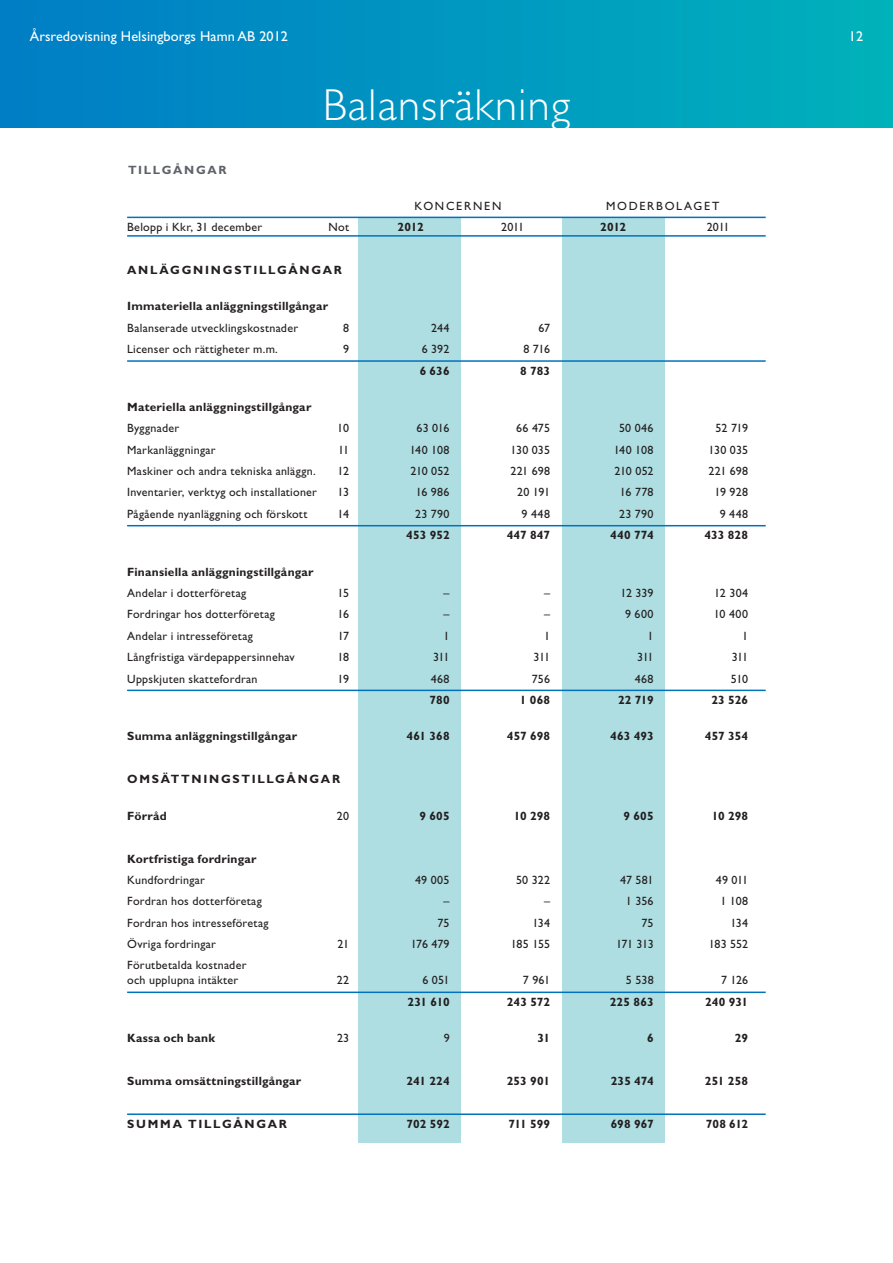
<style>
.page{position:relative;width:893px;height:1263px;background:#fff}
.page>*{position:absolute;margin:0;border:0;box-sizing:border-box;transform-origin:0 0}
.t1{font:300 45px "Gill Sans";letter-spacing:.025em;color:#fff}
.t2{font:14.25px "Gill Sans";letter-spacing:.005em;color:#fff}
.t3{font:12px/15px "Gill Sans";letter-spacing:.015em;color:#231f20}
.t4{font:700 12px "Gill Sans";letter-spacing:.02em;color:#231f20}
.t5{font:700 12px "Gill Sans";letter-spacing:.145em;color:#231f20}
.t6{font:12px "Gill Sans";letter-spacing:.145em;color:#231f20}
.t7{font:700 12px "Gill Sans";letter-spacing:.14em;color:#5f6369}
</style>
<div class="page">
<div style="left:562px;top:217px;width:102px;height:925px;background:#aedee2"></div>
<div style="left:358px;top:217px;width:102px;height:925px;background:#aedee2"></div>
<hr style="left:127px;top:217px;width:639px;height:1px;background:#0072bc">
<hr style="left:127px;top:235px;width:639px;height:2px;background:#0072bc">
<hr style="left:127px;top:360px;width:639px;height:2px;background:#0072bc">
<hr style="left:127px;top:525px;width:639px;height:1px;background:#0072bc">
<hr style="left:127px;top:690px;width:639px;height:1px;background:#0072bc">
<hr style="left:127px;top:991px;width:639px;height:2px;background:#0072bc">
<hr style="left:127px;top:1113px;width:639px;height:2px;background:#0072bc">
<div style="left:0;top:0;width:893px;height:128px;background:linear-gradient(to right,#007cc6,#00b1bb)"></div>
<p class="t2" style="left:30px;top:28px;width:260px">Årsredovisning Helsingborgs Hamn AB 2012</p>
<p class="t2" style="left:849px;top:28px;width:16px">12</p>
<p class="t7" style="left:128px;top:163px;width:100px">Tillgångar</p>
<h1 class="t1" style="left:323px;top:79px;width:249px">Balansräkning</h1>
<p class="t6" style="left:414px;top:199px;width:88px">koncernen</p>
<p class="t6" style="left:606px;top:199px;width:115px">M oderbolaget</p>
<p class="t3" style="left:127px;top:219px;width:136px">Belopp i Kkr, 31 december</p>
<p class="t3" style="left:329px;top:219px;width:22px">N ot</p>
<p class="t4" style="left:398px;top:220px;width:28px">2012</p>
<p class="t3" style="left:501px;top:219px;width:24px">2011</p>
<p class="t4" style="left:600px;top:220px;width:28px">2012</p>
<p class="t3" style="left:707px;top:219px;width:24px">2011</p>
<p class="t5" style="left:127px;top:262px;width:216px">Anläggningstillgångar</p>
<p class="t4" style="left:127px;top:299px;width:203px">I mmateriella anläggningstillgångar</p>
<p class="t3" style="left:127px;top:320px;width:173px">Balanserade utvecklingskostnader</p>
<p class="t3" style="left:343px;top:320px;width:7px">8</p>
<p class="t3" style="left:431px;top:320px;width:20px">244</p>
<p class="t3" style="left:538px;top:320px;width:13px">67</p>
<p class="t3" style="left:127px;top:342px;width:152px">Licenser och rättigheter m.m.</p>
<p class="t3" style="left:343px;top:342px;width:7px">9</p>
<p class="t3" style="left:422px;top:342px;width:29px">6 392</p>
<p class="t3" style="left:523px;top:342px;width:28px">8 716</p>
<p class="t4" style="left:420px;top:363px;width:31px">6 636</p>
<p class="t4" style="left:520px;top:363px;width:31px">8 783</p>
<p class="t4" style="left:127px;top:400px;width:186px">M ateriella anläggningstillgångar</p>
<p class="t3" style="left:127px;top:421px;width:54px">Byggnader</p>
<p class="t3" style="left:337px;top:421px;width:13px">10</p>
<p class="t3" style="left:416px;top:421px;width:35px">63 016</p>
<p class="t3" style="left:516px;top:421px;width:35px">66 475</p>
<p class="t3" style="left:619px;top:421px;width:36px">50 046</p>
<p class="t3" style="left:716px;top:421px;width:34px">52 719</p>
<p class="t3" style="left:127px;top:442px;width:90px">M arkanläggningar</p>
<p class="t3" style="left:338px;top:442px;width:12px">11</p>
<p class="t3" style="left:410px;top:442px;width:41px">140 108</p>
<p class="t3" style="left:510px;top:442px;width:41px">130 035</p>
<p class="t3" style="left:614px;top:442px;width:41px">140 108</p>
<p class="t3" style="left:709px;top:442px;width:41px">130 035</p>
<p class="t3" style="left:127px;top:463px;width:190px">Maskiner och andra tekniska anläggn.</p>
<p class="t3" style="left:338px;top:463px;width:13px">12</p>
<p class="t3" style="left:410px;top:463px;width:41px">210 052</p>
<p class="t3" style="left:510px;top:463px;width:41px">221 698</p>
<p class="t3" style="left:614px;top:463px;width:41px">210 052</p>
<p class="t3" style="left:708px;top:463px;width:41px">221 698</p>
<p class="t3" style="left:127px;top:485px;width:191px">I nventarier, verktyg och installationer</p>
<p class="t3" style="left:338px;top:485px;width:13px">13</p>
<p class="t3" style="left:416px;top:485px;width:35px">16 986</p>
<p class="t3" style="left:517px;top:485px;width:34px">20 191</p>
<p class="t3" style="left:620px;top:485px;width:35px">16 778</p>
<p class="t3" style="left:715px;top:485px;width:35px">19 928</p>
<p class="t3" style="left:127px;top:506px;width:182px">Pågående nyanläggning och förskott</p>
<p class="t3" style="left:337px;top:506px;width:13px">14</p>
<p class="t3" style="left:415px;top:506px;width:36px">23 790</p>
<p class="t3" style="left:522px;top:506px;width:30px">9 448</p>
<p class="t3" style="left:619px;top:506px;width:36px">23 790</p>
<p class="t3" style="left:720px;top:506px;width:30px">9 448</p>
<p class="t4" style="left:406px;top:528px;width:45px">453 952</p>
<p class="t4" style="left:507px;top:528px;width:45px">447 847</p>
<p class="t4" style="left:610px;top:528px;width:45px">440 774</p>
<p class="t4" style="left:704px;top:528px;width:45px">433 828</p>
<p class="t4" style="left:127px;top:564px;width:188px">Finansiella anläggningstillgångar</p>
<p class="t3" style="left:127px;top:585px;width:121px">Andelar i dotterföretag</p>
<p class="t3" style="left:337px;top:585px;width:13px">15</p>
<p class="t3" style="left:444px;top:585px;width:7px">–</p>
<p class="t3" style="left:544px;top:585px;width:7px">–</p>
<p class="t3" style="left:621px;top:585px;width:35px">12 339</p>
<p class="t3" style="left:714px;top:585px;width:35px">12 304</p>
<p class="t3" style="left:127px;top:607px;width:149px">Fordringar hos dotterföretag</p>
<p class="t3" style="left:337px;top:607px;width:13px">16</p>
<p class="t3" style="left:444px;top:607px;width:7px">–</p>
<p class="t3" style="left:544px;top:607px;width:7px">–</p>
<p class="t3" style="left:625px;top:607px;width:30px">9 600</p>
<p class="t3" style="left:714px;top:607px;width:36px">10 400</p>
<p class="t3" style="left:127px;top:628px;width:127px">Andelar i intresseföretag</p>
<p class="t3" style="left:338px;top:628px;width:13px">17</p>
<p class="t3" style="left:444px;top:628px;width:7px">1</p>
<p class="t3" style="left:544px;top:628px;width:7px">1</p>
<p class="t3" style="left:648px;top:628px;width:7px">1</p>
<p class="t3" style="left:742px;top:628px;width:7px">1</p>
<p class="t3" style="left:127px;top:649px;width:169px">Långfristiga värdepappersinnehav</p>
<p class="t3" style="left:337px;top:649px;width:13px">18</p>
<p class="t3" style="left:433px;top:649px;width:18px">311</p>
<p class="t3" style="left:534px;top:649px;width:18px">311</p>
<p class="t3" style="left:637px;top:649px;width:18px">311</p>
<p class="t3" style="left:732px;top:649px;width:18px">311</p>
<p class="t3" style="left:127px;top:671px;width:132px">Uppskjuten skattefordran</p>
<p class="t3" style="left:338px;top:671px;width:13px">19</p>
<p class="t3" style="left:431px;top:671px;width:20px">468</p>
<p class="t3" style="left:532px;top:671px;width:20px">756</p>
<p class="t3" style="left:635px;top:671px;width:20px">468</p>
<p class="t3" style="left:731px;top:671px;width:19px">510</p>
<p class="t4" style="left:429px;top:693px;width:22px">780</p>
<p class="t4" style="left:520px;top:693px;width:32px">1 068</p>
<p class="t4" style="left:618px;top:693px;width:37px">22 719</p>
<p class="t4" style="left:711px;top:693px;width:38px">23 526</p>
<p class="t4" style="left:127px;top:729px;width:172px">Summa anläggningstillgångar</p>
<p class="t4" style="left:406px;top:729px;width:45px">461 368</p>
<p class="t4" style="left:507px;top:729px;width:45px">457 698</p>
<p class="t4" style="left:610px;top:729px;width:45px">463 493</p>
<p class="t4" style="left:705px;top:729px;width:45px">457 354</p>
<p class="t5" style="left:127px;top:772px;width:214px">Omsättningstillgångar</p>
<p class="t4" style="left:127px;top:809px;width:41px">Förråd</p>
<p class="t3" style="left:337px;top:808px;width:14px">20</p>
<p class="t4" style="left:419px;top:809px;width:32px">9 605</p>
<p class="t4" style="left:514px;top:809px;width:38px">10 298</p>
<p class="t4" style="left:623px;top:809px;width:32px">9 605</p>
<p class="t4" style="left:712px;top:809px;width:38px">10 298</p>
<p class="t4" style="left:127px;top:851px;width:131px">Kortfristiga fordringar</p>
<p class="t3" style="left:127px;top:872px;width:79px">Kundfordringar</p>
<p class="t3" style="left:415px;top:872px;width:36px">49 005</p>
<p class="t3" style="left:516px;top:872px;width:36px">50 322</p>
<p class="t3" style="left:620px;top:872px;width:35px">47 581</p>
<p class="t3" style="left:716px;top:872px;width:34px">49 011</p>
<p class="t3" style="left:127px;top:894px;width:136px">Fordran hos dotterföretag</p>
<p class="t3" style="left:444px;top:894px;width:7px">–</p>
<p class="t3" style="left:544px;top:894px;width:7px">–</p>
<p class="t3" style="left:626px;top:894px;width:29px">1 356</p>
<p class="t3" style="left:720px;top:894px;width:29px">1 108</p>
<p class="t3" style="left:127px;top:915px;width:143px">Fordran hos intresseföretag</p>
<p class="t3" style="left:437px;top:915px;width:14px">75</p>
<p class="t3" style="left:532px;top:915px;width:19px">134</p>
<p class="t3" style="left:641px;top:915px;width:14px">75</p>
<p class="t3" style="left:730px;top:915px;width:19px">134</p>
<p class="t3" style="left:127px;top:936px;width:90px">Övriga fordringar</p>
<p class="t3" style="left:338px;top:936px;width:13px">21</p>
<p class="t3" style="left:411px;top:936px;width:40px">176 479</p>
<p class="t3" style="left:511px;top:936px;width:41px">185 155</p>
<p class="t3" style="left:616px;top:936px;width:39px">171 313</p>
<p class="t3" style="left:709px;top:936px;width:41px">183 552</p>
<p class="t3" style="left:127px;top:958px;width:121px">Förutbetalda kostnader och upplupna intäkter</p>
<p class="t3" style="left:337px;top:973px;width:14px">22</p>
<p class="t3" style="left:422px;top:973px;width:29px">6 051</p>
<p class="t3" style="left:523px;top:973px;width:29px">7 961</p>
<p class="t3" style="left:626px;top:973px;width:29px">5 538</p>
<p class="t3" style="left:721px;top:973px;width:29px">7 126</p>
<p class="t4" style="left:408px;top:995px;width:44px">231 610</p>
<p class="t4" style="left:507px;top:995px;width:45px">243 572</p>
<p class="t4" style="left:610px;top:995px;width:45px">225 863</p>
<p class="t4" style="left:705px;top:995px;width:45px">240 931</p>
<p class="t4" style="left:127px;top:1031px;width:90px">Kassa och bank</p>
<p class="t3" style="left:337px;top:1031px;width:14px">23</p>
<p class="t3" style="left:444px;top:1031px;width:7px">9</p>
<p class="t4" style="left:537px;top:1031px;width:14px">31</p>
<p class="t4" style="left:647px;top:1031px;width:8px">6</p>
<p class="t4" style="left:735px;top:1031px;width:15px">29</p>
<p class="t4" style="left:127px;top:1074px;width:176px">Summa omsättningstillgångar</p>
<p class="t4" style="left:406px;top:1074px;width:45px">241 224</p>
<p class="t4" style="left:507px;top:1074px;width:45px">253 901</p>
<p class="t4" style="left:611px;top:1074px;width:44px">235 474</p>
<p class="t4" style="left:705px;top:1074px;width:45px">251 258</p>
<p class="t5" style="left:127px;top:1116px;width:161px">Summa tillgångar</p>
<p class="t4" style="left:406px;top:1116px;width:45px">702 592</p>
<p class="t4" style="left:509px;top:1116px;width:43px">711 599</p>
<p class="t4" style="left:611px;top:1116px;width:44px">698 967</p>
<p class="t4" style="left:706px;top:1116px;width:44px">708 612</p>
</div>
